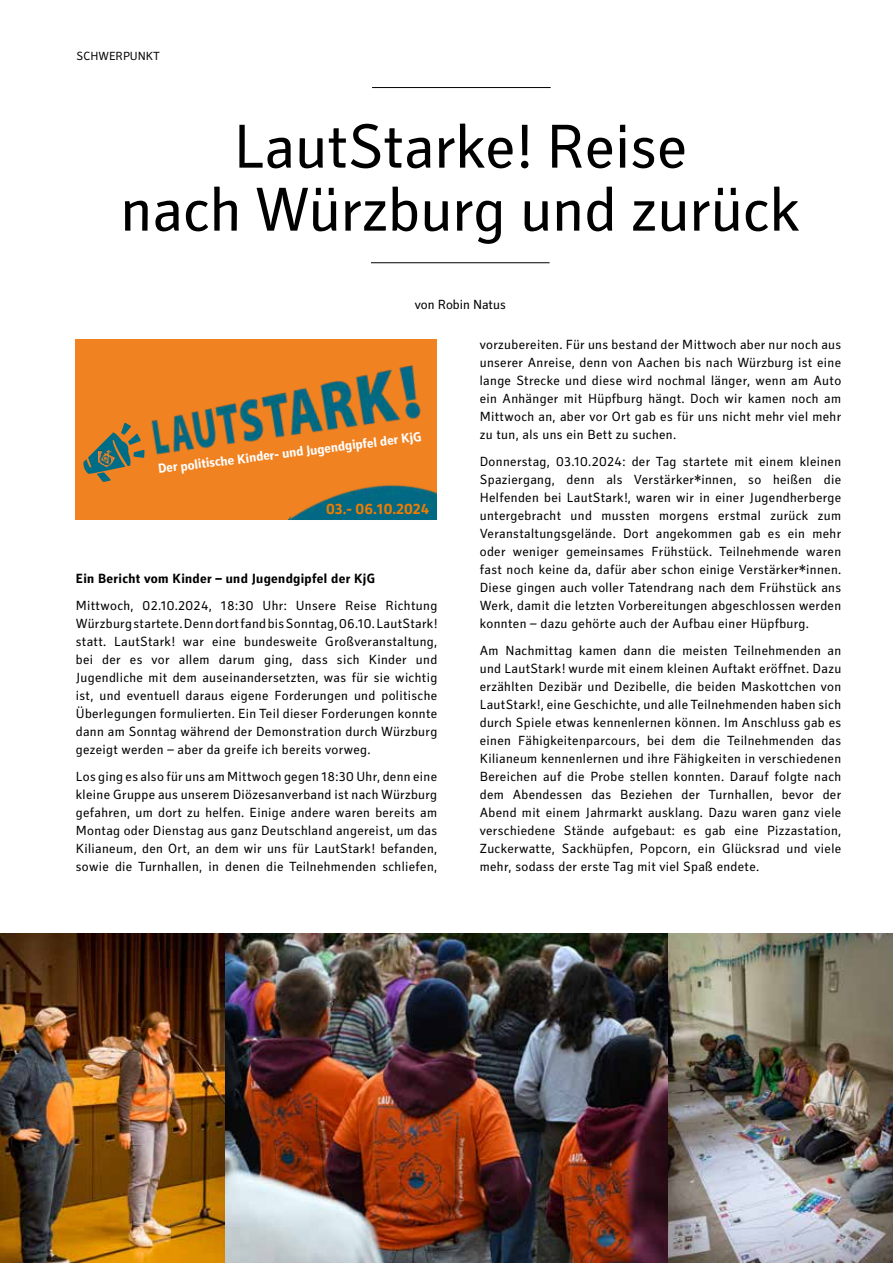
<style>
.page{position:relative;width:893px;height:1263px;background:#fff}
.page>*{position:absolute;margin:0;border:0;box-sizing:border-box;transform-origin:0 0}
.t1{font:63px/63px "Secca Kj G";color:#000;text-align:center}
.t2{font:700 15.3px "Secca Kj G";color:#ef7c00}
.t3{font:13.5px/18px "Secca Kj G";letter-spacing:.025em;color:#000;text-align:justify}
.t4{font:700 13.5px "Secca Kj G";letter-spacing:.025em;color:#000}
.t5{font:13.5px "Secca Kj G";color:#000}
.t6{font:700 13.35px "Secca Kj G";color:#fff}
.t7{font:12px "Secca Kj G";color:#000}
</style>
<div class="page">
<hr style="left:372px;top:87px;width:179px;height:1px;background:#000">
<hr style="left:371px;top:262px;width:179px;height:1px;background:#000">
<div style="left:76px;top:339px;width:361px;height:181px;background:#f08221"></div>
<img style="left:288px;top:485px;width:149px;height:35px">
<svg style="left:83px;top:423px;width:61px;height:59px"></svg>
<img style="left:151px;top:365px;width:270px;height:90px">
<img style="left:98px;top:450px;width:16px;height:16px">
<img style="left:0;top:933px;width:663px;height:330px">
<img style="left:663px;top:933px;width:230px;height:330px">
<p class="t7" style="left:77px;top:49px;width:85px">SCHWERPUNKT</p>
<h1 class="t1" style="left:120px;top:117px;width:681px">LautStarke! Reise<br>nach Würzburg und zurück</h1>
<p class="t5" style="left:415px;top:296px;width:92px">von Robin Natus</p>
<p class="t6" style="left:157px;top:461px;width:267px;rotate:-7deg">Der politische Kinder- und Jugendgipfel der KjG</p>
<p class="t2" style="left:326px;top:500px;width:105px">03.- 06.10.2024</p>
<p class="t4" style="left:76px;top:571px;width:301px">Ein Bericht vom Kinder – und Jugendgipfel der KjG</p>
<p class="t3" style="left:76px;top:597px;width:363px">Mittwoch, 02.10.2024, 18:30 Uhr: Unsere Reise Richtung Würzburg startete. Denn dort fand bis Sonntag, 06.10. LautStark! statt. LautStark! war eine bundesweite Großveranstaltung, bei der es vor allem darum ging, dass sich Kinder und Jugendliche mit dem auseinandersetzten, was für sie wichtig ist, und eventuell daraus eigene Forderungen und politische Überlegungen formulierten. Ein Teil dieser Forderungen konnte dann am Sonntag während der Demonstration durch Würzburg gezeigt werden – aber da greife ich bereits vorweg.</p>
<p class="t3" style="left:76px;top:768px;width:363px">Los ging es also für uns am Mittwoch gegen 18:30 Uhr, denn eine kleine Gruppe aus unserem Diözesanverband ist nach Würzburg gefahren, um dort zu helfen. Einige andere waren bereits am Montag oder Dienstag aus ganz Deutschland angereist, um das Kilianeum, den Ort, an dem wir uns für LautStark! befanden, sowie die Turnhallen, in denen die Teilnehmenden schliefen,</p>
<p class="t3" style="left:480px;top:336px;width:363px">vorzubereiten. Für uns bestand der Mittwoch aber nur noch aus unserer Anreise, denn von Aachen bis nach Würzburg ist eine lange Strecke und diese wird nochmal länger, wenn am Auto ein Anhänger mit Hüpfburg hängt. Doch wir kamen noch am Mittwoch an, aber vor Ort gab es für uns nicht mehr viel mehr zu tun, als uns ein Bett zu suchen.</p>
<p class="t3" style="left:480px;top:453px;width:363px">Donnerstag, 03.10.2024: der Tag startete mit einem kleinen Spaziergang, denn als Verstärker*innen, so heißen die Helfenden bei LautStark!, waren wir in einer Jugendherberge untergebracht und mussten morgens erstmal zurück zum Veranstaltungsgelände. Dort angekommen gab es ein mehr oder weniger gemeinsames Frühstück. Teilnehmende waren fast noch keine da, dafür aber schon einige Verstärker*innen.<br>Diese gingen auch voller Tatendrang nach dem Frühstück ans Werk, damit die letzten Vorbereitungen abgeschlossen werden konnten – dazu gehörte auch der Aufbau einer Hüpfburg.</p>
<p class="t3" style="left:480px;top:642px;width:363px">Am Nachmittag kamen dann die meisten Teilnehmenden an und LautStark! wurde mit einem kleinen Auftakt eröffnet. Dazu erzählten Dezibär und Dezibelle, die beiden Maskottchen von LautStark!, eine Geschichte, und alle Teilnehmenden haben sich durch Spiele etwas kennenlernen können. Im Anschluss gab es einen Fähigkeitenparcours, bei dem die Teilnehmenden das Kilianeum kennenlernen und ihre Fähigkeiten in verschiedenen Bereichen auf die Probe stellen konnten. Darauf folgte nach dem Abendessen das Beziehen der Turnhallen, bevor der Abend mit einem Jahrmarkt ausklang. Dazu waren ganz viele verschiedene Stände aufgebaut: es gab eine Pizzastation, Zuckerwatte, Sackhüpfen, Popcorn, ein Glücksrad und viele mehr, sodass der erste Tag mit viel Spaß endete.</p>
</div>
